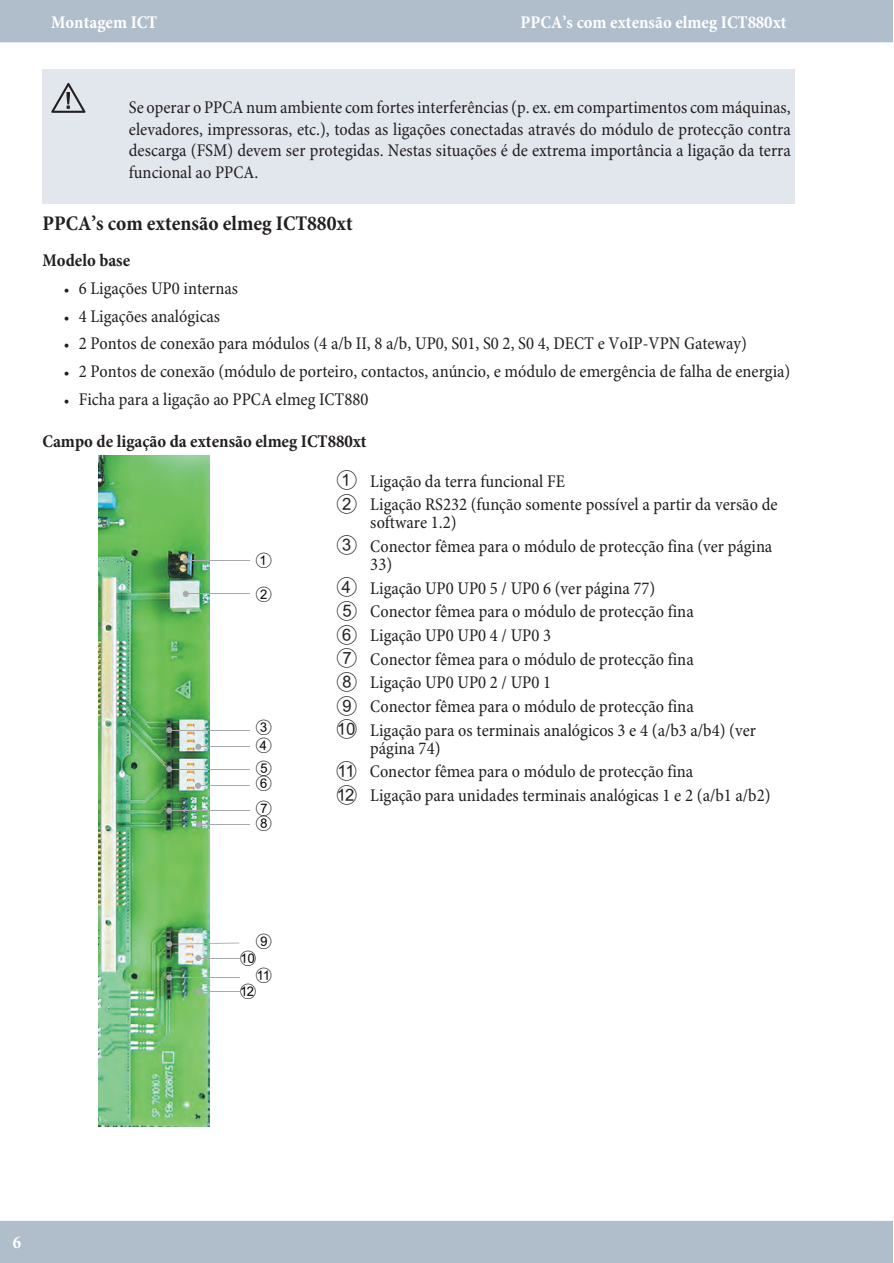
<style>
.page{position:relative;width:894px;height:1263px;background:#fff}
.page>*{position:absolute;margin:0;border:0;box-sizing:border-box;transform-origin:0 0}
.t1{font:52.5px "Tele Logo";color:#231f20}
.t2{font:23.55px/33.3px "Number";color:#010202}
.t3{font:700 21px "Minion Pro Cond";color:#231f20}
.t4{font:18px/23.7px "Minion Pro Cond";color:#231f20}
.t5{font:700 18px "Minion Pro Cond";color:#231f20}
.t6{font:700 18px "Minion Pro Cond";color:#fff}
.s1{font-weight:700;font-size:15px}
.s2{font-family:"Number";font-size:30px}
</style>
<div class="page">
<div style="left:0;top:0;width:893px;height:43px;background:#b0becc"></div>
<div style="left:0;top:1220px;width:893px;height:43px;background:#b0becc"></div>
<div style="left:43px;top:69px;width:752px;height:135px;background:#e2e7ee"></div>
<img style="left:98px;top:456px;width:112px;height:670px">
<svg style="left:183px;top:558px;width:6px;height:6px"></svg>
<hr style="left:186px;top:560px;width:64px;height:1px;background:#a8a9ad">
<svg style="left:183px;top:591px;width:6px;height:6px"></svg>
<hr style="left:186px;top:594px;width:64px;height:1px;background:#a8a9ad">
<svg style="left:195px;top:744px;width:6px;height:6px"></svg>
<hr style="left:198px;top:746px;width:52px;height:1px;background:#a8a9ad">
<svg style="left:195px;top:783px;width:6px;height:6px"></svg>
<hr style="left:198px;top:785px;width:52px;height:1px;background:#a8a9ad">
<svg style="left:196px;top:822px;width:6px;height:6px"></svg>
<hr style="left:199px;top:824px;width:51px;height:1px;background:#a8a9ad">
<svg style="left:195px;top:955px;width:6px;height:6px"></svg>
<hr style="left:198px;top:958px;width:41px;height:1px;background:#a8a9ad">
<svg style="left:196px;top:988px;width:6px;height:6px"></svg>
<hr style="left:199px;top:991px;width:40px;height:1px;background:#a8a9ad">
<svg style="left:166px;top:727px;width:6px;height:6px"></svg>
<hr style="left:169px;top:730px;width:81px;height:1px;background:#a8a9ad">
<svg style="left:166px;top:766px;width:6px;height:6px"></svg>
<hr style="left:169px;top:769px;width:81px;height:1px;background:#a8a9ad">
<svg style="left:166px;top:808px;width:6px;height:6px"></svg>
<hr style="left:169px;top:810px;width:81px;height:1px;background:#a8a9ad">
<svg style="left:166px;top:941px;width:73px;height:6px"></svg>
<svg style="left:166px;top:974px;width:6px;height:7px"></svg>
<hr style="left:169px;top:977px;width:70px;height:1px;background:#a8a9ad">
<p class="t6" style="left:51px;top:15px;width:108px">Montagem ICT</p>
<p class="t6" style="left:521px;top:15px;width:267px">PPCA’s com extensão elmeg ICT880xt</p>
<h1 class="t1" style="left:43px;top:78px;width:54px">µ</h1>
<p class="t4" style="left:129px;top:98px;width:663px;line-height:21.6px;text-align:justify">Se oper ar o PPCA num am bien te com for tes in ter fer ên ci as (p. ex. em comp ar ti men tos com máquinas, ele va do res, im pres so ras, etc.), to das as ligações co nec ta das atra vés do mó du lo de protecção con tra des car ga (FSM) de vem ser pro te gi das. Nes tas situações é de ex tre ma im por tân cia a ligação da terra funcional ao PPCA.</p>
<p class="t3" style="left:43px;top:215px;width:312px">PPCA’s com extensão elmeg ICT880xt</p>
<p class="t5" style="left:43px;top:253px;width:89px">Modelo base</p>
<p class="t4" style="left:64px;top:278px;width:176px"><span class="s1">•</span> 6 Ligações UP0 internas</p>
<p class="t4" style="left:64px;top:306px;width:158px"><span class="s1">•</span> 4 Ligações analógicas</p>
<p class="t4" style="left:64px;top:333px;width:685px"><span class="s1">•</span> 2 Pontos de conexão para módulos (4 a/b II, 8 a/b, UP0, S01, S0 2, S0 4, DECT e VoIP-VPN Gate way)</p>
<p class="t4" style="left:64px;top:361px;width:728px"><span class="s1">•</span> 2 Pontos de conexão (módulo de porteiro, contactos, anúncio, e módulo de emergência de falha de energia)</p>
<p class="t4" style="left:64px;top:389px;width:306px"><span class="s1">•</span> Ficha para a ligação ao PPCA elmeg ICT880</p>
<p class="t5" style="left:43px;top:434px;width:326px">Campo de ligação da extensão elmeg ICT880xt</p>
<p class="t4" style="left:336px;top:471px;width:443px"><span class="s2">1</span> Ligação da terra funcional FE<br><span class="s2">2</span> Ligação RS232 (função somente possível a partir da versão de</p>
<p class="t4" style="left:336px;top:512px;width:438px;text-indent:35px">soft ware 1.2)<br><span class="s2">3</span> Conector fêmea para o módulo de protecção fina (ver página</p>
<p class="t4" style="left:336px;top:554px;width:422px;text-indent:35px">33)<br><span class="s2">4</span> Ligação UP0 UP0 5 / UP0 6 (ver página 77)<br><span class="s2">5</span> Conector fêmea para o módulo de protecção fina<br><span class="s2">6</span> Ligação UP0 UP0 4 / UP0 3<br><span class="s2">7</span> Conector fêmea para o módulo de protecção fina<br><span class="s2">8</span> Ligação UP0 UP0 2 / UP0 1<br><span class="s2">9</span> Conector fêmea para o módulo de protecção fina<br><span class="s2">0</span> Ligação para os terminais analógicos 3 e 4 (a/b3 a/b4) (ver</p>
<p class="t4" style="left:336px;top:738px;width:436px;text-indent:35px">página 74)<br><span class="s2">ß</span> Conector fêmea para o módulo de protecção fina<br><span class="s2">°</span> Ligação para unidades terminais analógicas 1 e 2 (a/b1 a/b2)</p>
<h2 class="t2" style="left:255px;top:544px;width:19px">1<br>2</h2>
<h2 class="t2" style="left:255px;top:719px;width:19px;line-height:17.9px">3<br>4</h2>
<h2 class="t2" style="left:255px;top:752px;width:19px">5</h2>
<h2 class="t2" style="left:255px;top:771px;width:19px;line-height:25.3px">6<br>7</h2>
<h2 class="t2" style="left:255px;top:807px;width:19px">8</h2>
<h2 class="t2" style="left:255px;top:926px;width:19px">9</h2>
<h2 class="t2" style="left:255px;top:950px;width:19px;line-height:17px;text-indent:-16px">0 ?</h2>
<h2 class="t2" style="left:239px;top:975px;width:19px">°</h2>
<p class="t6" style="left:13px;top:1235px;width:10px">6</p>
</div>
